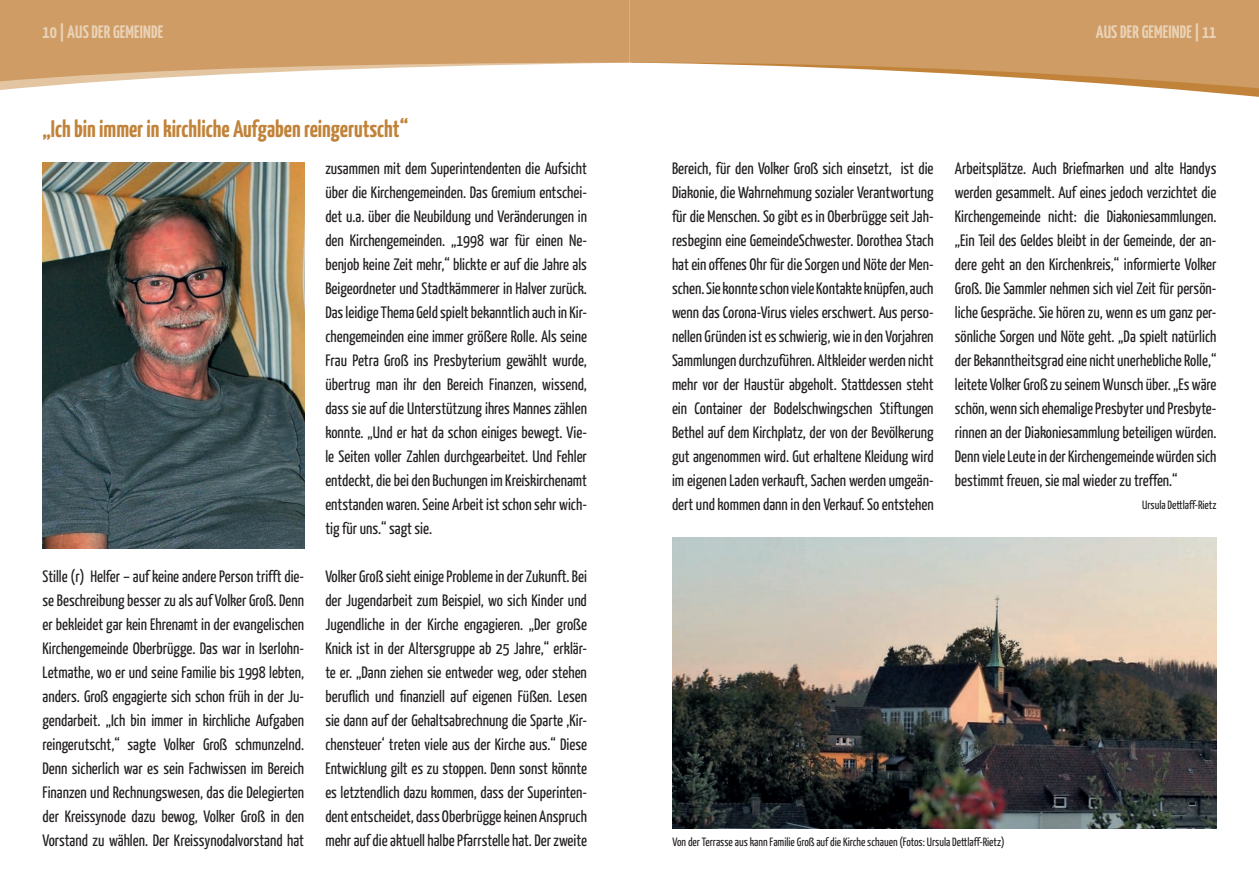
<style>
.page{position:relative;width:1259px;height:893px;background:#fff}
.page>*{position:absolute;margin:0;border:0;box-sizing:border-box;transform-origin:0 0}
.t1{font:700 24px "Yanone Kaffeesatz";color:#c18339}
.t2{font:700 18px "Yanone Kaffeesatz";letter-spacing:.01em;color:#ead2b6}
.t3{font:16.5px/24px "Yanone Kaffeesatz";color:#231f20;text-align:justify}
.t4{font:12px "Yanone Kaffeesatz";color:#231f20}
</style>
<div class="page">
<img style="left:43px;top:162px;width:261px;height:387px">
<img style="left:672px;top:537px;width:545px;height:291px">
<svg style="left:1172px;top:89px;width:87px;height:8px"></svg>
<svg style="left:629px;top:0;width:630px;height:89px;fill:#ce9c64"></svg>
<svg style="left:0;top:83px;width:80px;height:7px"></svg>
<svg style="left:0;top:0;width:629px;height:83px;background:#d5ab7b"></svg>
<p class="t2" style="left:43px;top:21px;width:122px">10 | AUS DER GEMEINDE</p>
<p class="t2" style="left:1095px;top:21px;width:122px">AUS DER GEMEINDE | 11</p>
<h1 class="t1" style="left:43px;top:114px;width:367px">„Ich bin immer in kirchliche Aufgaben reingerutscht“</h1>
<p class="t3" style="left:43px;top:563px;width:263px">Stille (r) Helfer – auf keine andere Person trifft die&shy;se Beschreibung besser zu als auf Volker Groß. Denn er bekleidet gar kein Ehrenamt in der evangelischen Kirchengemeinde Oberbrügge. Das war in Iserlohn-Letmathe, wo er und seine Familie bis 1998 lebten, anders. Groß engagierte sich schon früh in der Ju&shy;gendarbeit. „Ich bin immer in kirchliche Aufgaben reingerutscht,“ sagte Volker Groß schmunzelnd.<br>Denn sicherlich war es sein Fachwissen im Bereich Finanzen und Rechnungswesen, das die Delegierten der Kreissynode dazu bewog, Volker Groß in den Vorstand zu wählen. Der Kreissynodalvorstand hat</p>
<p class="t3" style="left:325px;top:155px;width:263px">zusammen mit dem Superintendenten die Aufsicht über die Kirchengemeinden. Das Gremium entschei&shy;det u.a. über die Neubildung und Veränderungen in den Kirchengemeinden. „1998 war für einen Ne&shy;benjob keine Zeit mehr,“ blickte er auf die Jahre als Beigeordneter und Stadtkämmerer in Halver zurück.<br>Das leidige Thema Geld spielt bekanntlich auch in Kir&shy;chengemeinden eine immer größere Rolle. Als seine Frau Petra Groß ins Presbyterium gewählt wurde, übertrug man ihr den Bereich Finanzen, wissend, dass sie auf die Unterstützung ihres Mannes zählen konnte. „Und er hat da schon einiges bewegt. Vie&shy;le Seiten voller Zahlen durchgearbeitet. Und Fehler entdeckt, die bei den Buchungen im Kreiskirchenamt entstanden waren. Seine Arbeit ist schon sehr wich&shy;tig für uns.“ sagt sie.</p>
<p class="t3" style="left:325px;top:563px;width:263px">Volker Groß sieht einige Probleme in der Zukunft. Bei der Jugendarbeit zum Beispiel, wo sich Kinder und Jugendliche in der Kirche engagieren. „Der große Knick ist in der Altersgruppe ab 25 Jahre,“ erklär&shy;te er. „Dann ziehen sie entweder weg, oder stehen beruflich und finanziell auf eigenen Füßen. Lesen sie dann auf der Gehaltsabrechnung die Sparte ‚Kir&shy;chensteuer‘ treten viele aus der Kirche aus.“ Diese Entwicklung gilt es zu stoppen. Denn sonst könnte es letztendlich dazu kommen, dass der Superinten&shy;dent entscheidet, dass Oberbrügge keinen Anspruch mehr auf die aktuell halbe Pfarrstelle hat. Der zweite</p>
<p class="t3" style="left:672px;top:155px;width:263px">Bereich, für den Volker Groß sich einsetzt, ist die Diakonie, die Wahrnehmung sozialer Verantwortung für die Menschen. So gibt es in Oberbrügge seit Jah&shy;resbeginn eine GemeindeSchwester. Dorothea Stach hat ein offenes Ohr für die Sorgen und Nöte der Men&shy;schen. Sie konnte schon viele Kontakte knüpfen, auch wenn das Corona-Virus vieles erschwert. Aus perso&shy;nellen Gründen ist es schwierig, wie in den Vorjahren Sammlungen durchzuführen. Altkleider werden nicht mehr vor der Haustür abgeholt. Stattdessen steht ein Container der Bodelschwingschen Stiftungen Bethel auf dem Kirchplatz, der von der Bevölkerung gut angenommen wird. Gut erhaltene Kleidung wird im eigenen Laden verkauft, Sachen werden umgeän&shy;dert und kommen dann in den Verkauf. So entstehen</p>
<p class="t3" style="left:955px;top:155px;width:263px">Arbeitsplätze. Auch Briefmarken und alte Handys werden gesammelt. Auf eines jedoch verzichtet die Kirchengemeinde nicht: die Diakoniesammlungen. „Ein Teil des Geldes bleibt in der Gemeinde, der an&shy;dere geht an den Kirchenkreis,“ informierte Volker Groß. Die Sammler nehmen sich viel Zeit für persön&shy;liche Gespräche. Sie hören zu, wenn es um ganz per&shy;sönliche Sorgen und Nöte geht. „Da spielt natürlich der Bekanntheitsgrad eine nicht unerhebliche Rolle,“ leitete Volker Groß zu seinem Wunsch über. „Es wäre schön, wenn sich ehemalige Presbyter und Presbyte&shy;rinnen an der Diakoniesammlung beteiligen würden.<br>Denn viele Leute in der Kirchengemeinde würden sich bestimmt freuen, sie mal wieder zu treffen.“</p>
<p class="t4" style="left:1142px;top:497px;width:76px">Ursula Dettlaff-Rietz</p>
<p class="t4" style="left:672px;top:835px;width:333px">Von der Terrasse aus kann Familie Groß auf die Kirche schauen (Fotos: Ursula Dettlaff-Rietz)</p>
</div>
